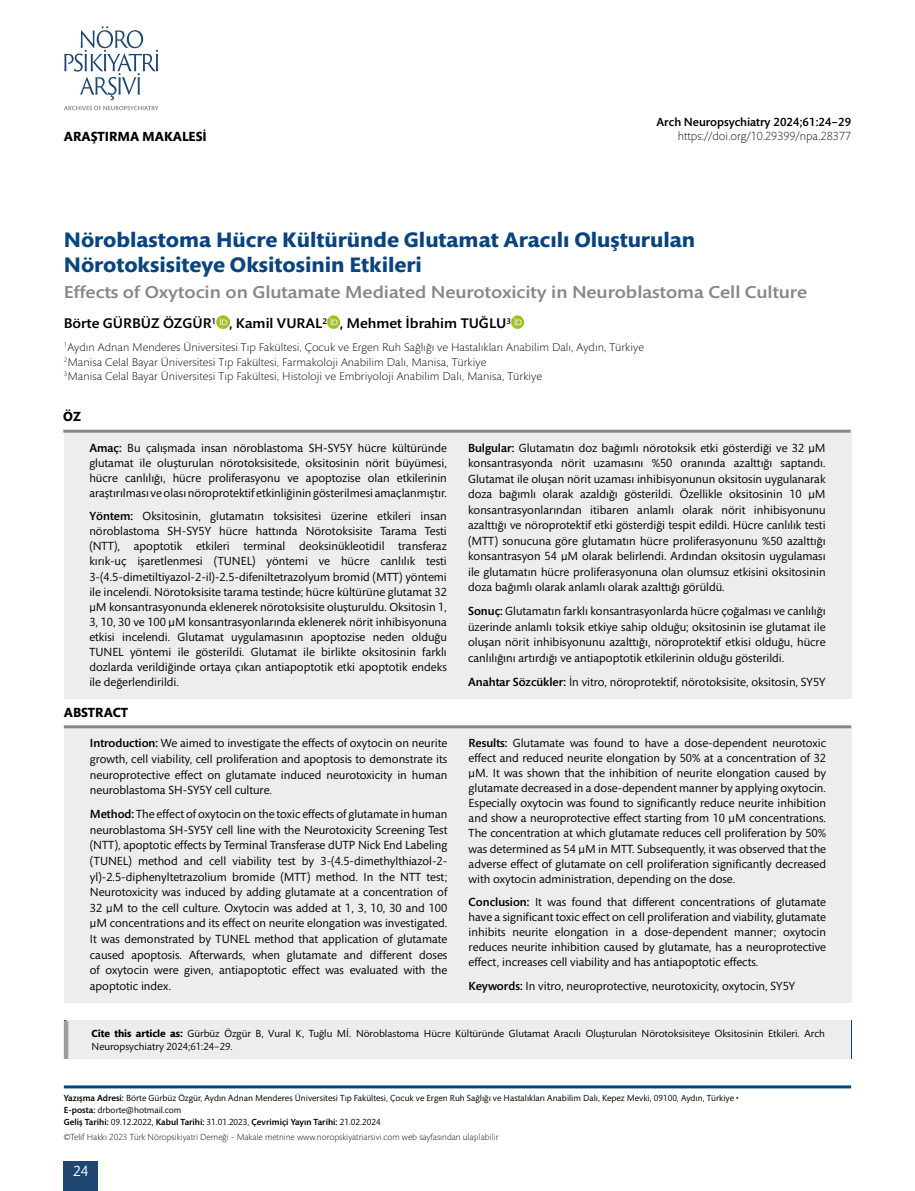
<style>
.page{position:relative;width:915px;height:1191px;background:#fff}
.page>*{position:absolute;margin:0;border:0;box-sizing:border-box;transform-origin:0 0}
.t1{font:700 21.3px/25.5px "Mundo Sans Std";color:#08447e;scale:1.05 1}
.t2{font:500 17.55px "Mundo Sans Std";color:#878787;scale:1.11 1}
.t3{font:15px "Mundo Sans Std";color:#fff}
.t4{font:500 14.25px "Mundo Sans Std";color:#000;scale:1.05 1}
.t5{font:700 13.5px "Mundo Sans Std";color:#000}
.t6{font:12px/15px "Mundo Sans Std";color:#000;text-align:justify}
.t7{font:300 12px "Mundo Sans Std";color:#000}
.t8{font:500 12px "Mundo Sans Std";color:#000}
.t9{font:300 11.4px/14.4px "Mundo Sans Std";color:#000;scale:1.05 1}
.t10{font:10.5px/13.5px "Mundo Sans Std";color:#000}
.t11{font:9px/12px "Mundo Sans Std";color:#000}
.t12{font:300 9px "Mundo Sans Std";color:#000}
.s1{font-weight:500}
.s2{font-weight:700}
</style>
<div class="page">
<div style="left:64px;top:1161px;width:34px;height:30px;background:#1e4671"></div>
<svg style="left:64px;top:26px;width:94px;height:74px"></svg>
<svg style="left:64px;top:106px;width:94px;height:4px"></svg>
<svg style="left:216px;top:315px;width:13px;height:13px"></svg>
<svg style="left:327px;top:315px;width:13px;height:13px"></svg>
<svg style="left:511px;top:315px;width:12px;height:13px"></svg>
<div style="left:66px;top:1020px;width:784px;height:39px;background:#ededed"></div>
<hr style="left:64px;top:1020px;width:4px;height:39px;background:#9d9d9c">
<hr style="left:64px;top:1085px;width:786px;height:3px;background:#08447e">
<div style="left:64px;top:430px;width:786px;height:268px;background:#ededed"></div>
<hr style="left:63px;top:430px;width:787px;height:3px;background:#878787">
<div style="left:64px;top:726px;width:787px;height:276px;background:#ededed"></div>
<hr style="left:64px;top:725px;width:786px;height:3px;background:#878787">
<p class="t5" style="left:64px;top:129px;width:144px">ARAŞTIRMA MAKALESİ</p>
<p class="t8" style="left:656px;top:115px;width:196px">Arch Neuropsychiatry 2024;61:24−29</p>
<p class="t7" style="left:677px;top:129px;width:175px">https://doi.org/10.29399/npa.28377</p>
<h1 class="t1" style="left:64px;top:227px;width:602px">Nöroblastoma Hücre Kültüründe Glutamat Aracılı Oluşturulan<br>Nörotoksisiteye Oksitosinin Etkileri</h1>
<h2 class="t2" style="left:64px;top:282px;width:671px">Effects of Oxytocin on Glutamate Mediated Neurotoxicity in Neuroblastoma Cell Culture</h2>
<p class="t4" style="left:64px;top:316px;width:427px">Börte GÜRBÜZ ÖZGÜR<sup>1</sup> , Kamil VURAL<sup>2</sup> , Mehmet İbrahim TUĞLU<sup>3</sup></p>
<p class="t9" style="left:64px;top:340px;width:554px"><sup>1</sup>Aydın Adnan Menderes Üniversitesi Tıp Fakültesi, Çocuk ve Ergen Ruh Sağlığı ve Hastalıkları Anabilim Dalı, Aydın, Türkiye<br><sup>2</sup>Manisa Celal Bayar Üniversitesi Tıp Fakültesi, Farmakoloji Anabilim Dalı, Manisa, Türkiye<br><sup>3</sup>Manisa Celal Bayar Üniversitesi Tıp Fakültesi, Histoloji ve Embriyoloji Anabilim Dalı, Manisa, Türkiye</p>
<p class="t5" style="left:63px;top:409px;width:19px">ÖZ</p>
<p class="t6" style="left:89px;top:440px;width:359px"><span class="s1">Amaç:</span> Bu çalışmada insan nöroblastoma SH-SY5Y hücre kültüründe glutamat ile oluşturulan nörotoksisitede, oksitosinin nörit büyümesi, hücre canlılığı, hücre proliferasyonu ve apoptozise olan etkilerinin araştırılması ve olası nöroprotektif etkinliğinin gösterilmesi amaçlanmıştır.</p>
<p class="t6" style="left:89px;top:509px;width:359px"><span class="s1">Yöntem:</span> Oksitosinin, glutamatın toksisitesi üzerine etkileri insan nöroblastoma SH-SY5Y hücre hattında Nörotoksisite Tarama Testi (NTT), apoptotik etkileri terminal deoksinükleotidil transferaz kırık-uç işaretlenmesi (TUNEL) yöntemi ve hücre canlılık testi 3-(4.5-dimetiltiyazol-2-il)-2.5-difeniltetrazolyum bromid (MTT) yöntemi ile incelendi. Nörotoksisite tarama testinde; hücre kültürüne glutamat 32 µM konsantrasyonunda eklenerek nörotoksisite oluşturuldu. Oksitosin 1, 3, 10, 30 ve 100 µM konsantrasyonlarında eklenerek nörit inhibisyonuna etkisi incelendi. Glutamat uygulamasının apoptozise neden olduğu TUNEL yöntemi ile gösterildi. Glutamat ile birlikte oksitosinin farklı dozlarda verildiğinde ortaya çıkan antiapoptotik etki apoptotik endeks ile değerlendirildi.</p>
<p class="t5" style="left:64px;top:705px;width:66px">ABSTRACT</p>
<p class="t6" style="left:90px;top:736px;width:359px;line-height:15.6px"><span class="s1">Introduction:</span> We aimed to investigate the effects of oxytocin on neurite growth, cell viability, cell proliferation and apoptosis to demonstrate its neuroprotective effect on glutamate induced neurotoxicity in human neuroblastoma SH-SY5Y cell culture.</p>
<p class="t6" style="left:90px;top:806px;width:359px;line-height:15.6px"><span class="s1">Method:</span> The effect of oxytocin on the toxic effects of glutamate in human neuroblastoma SH-SY5Y cell line with the Neurotoxicity Screening Test (NTT), apoptotic effects by Terminal Transferase dUTP Nick End Labeling (TUNEL) method and cell viability test by 3-(4.5-dimethylthiazol-2- yl)-2.5-diphenyltetrazolium bromide (MTT) method. In the NTT test; Neurotoxicity was induced by adding glutamate at a concentration of 32 µM to the cell culture. Oxytocin was added at 1, 3, 10, 30 and 100 µM concentrations and its effect on neurite elongation was investigated.<br>It was demonstrated by TUNEL method that application of glutamate caused apoptosis. Afterwards, when glutamate and different doses of oxytocin were given, antiapoptotic effect was evaluated with the apoptotic index.</p>
<p class="t6" style="left:468px;top:440px;width:359px;line-height:15.5px"><span class="s1">Bulgular:</span> Glutamatın doz bağımlı nörotoksik etki gösterdiği ve 32 μM konsantrasyonda nörit uzamasını %50 oranında azalttığı saptandı.<br>Glutamat ile oluşan nörit uzaması inhibisyonunun oksitosin uygulanarak doza bağımlı olarak azaldığı gösterildi. Özellikle oksitosinin 10 µM konsantrasyonlarından itibaren anlamlı olarak nörit inhibisyonunu azalttığı ve nöroprotektif etki gösterdiği tespit edildi. Hücre canlılık testi (MTT) sonucuna göre glutamatın hücre proliferasyonunu %50 azalttığı konsantrasyon 54 µM olarak belirlendi. Ardından oksitosin uygulaması ile glutamatın hücre proliferasyonuna olan olumsuz etkisini oksitosinin doza bağımlı olarak anlamlı olarak azalttığı görüldü.</p>
<p class="t6" style="left:468px;top:604px;width:359px;line-height:15.5px"><span class="s1">Sonuç:</span> Glutamatın farklı konsantrasyonlarda hücre çoğalması ve canlılığı üzerinde anlamlı toksik etkiye sahip olduğu; oksitosinin ise glutamat ile oluşan nörit inhibisyonunu azalttığı, nöroprotektif etkisi olduğu, hücre canlılığını artırdığı ve antiapoptotik etkilerinin olduğu gösterildi.</p>
<p class="t6" style="left:468px;top:674px;width:359px"><span class="s1">Anahtar Sözcükler:</span> İn vitro, nöroprotektif, nörotoksisite, oksitosin, SY5Y</p>
<p class="t6" style="left:468px;top:736px;width:359px"><span class="s1">Results:</span> Glutamate was found to have a dose-dependent neurotoxic effect and reduced neurite elongation by 50% at a concentration of 32 μM. It was shown that the inhibition of neurite elongation caused by glutamate decreased in a dose-dependent manner by applying oxytocin.<br>Especially oxytocin was found to significantly reduce neurite inhibition and show a neuroprotective effect starting from 10 µM concentrations.<br>The concentration at which glutamate reduces cell proliferation by 50% was determined as 54 µM in MTT. Subsequently, it was observed that the adverse effect of glutamate on cell proliferation significantly decreased with oxytocin administration, depending on the dose.</p>
<p class="t6" style="left:468px;top:895px;width:359px"><span class="s1">Conclusion:</span> It was found that different concentrations of glutamate have a significant toxic effect on cell proliferation and viability, glutamate inhibits neurite elongation in a dose-dependent manner; oxytocin reduces neurite inhibition caused by glutamate, has a neuroprotective effect, increases cell viability and has antiapoptotic effects.</p>
<p class="t6" style="left:468px;top:978px;width:328px"><span class="s1">Keywords:</span> In vitro, neuroprotective, neurotoxicity, oxytocin, SY5Y</p>
<p class="t10" style="left:92px;top:1027px;width:734px"><span class="s2">Cite this article as:</span> Gürbüz Özgür B, Vural K, Tuğlu Mİ. Nöroblastoma Hücre Kültüründe Glutamat Aracılı Oluşturulan Nörotoksisiteye Oksitosinin Etkileri. Arch<br>Neuropsychiatry 2024;61:24−29.</p>
<p class="t11" style="left:64px;top:1092px;width:676px"><span class="s1">Yazışma Adresi:</span> Börte Gürbüz Özgür, Aydın Adnan Menderes Üniversitesi Tıp Fakültesi, Çocuk ve Ergen Ruh Sağlığı ve Hastalıkları Anabilim Dalı, Kepez Mevki, 09100, Aydın, Türkiye •<br><span class="s1">E-posta:</span> drborte@hotmail.com<br><span class="s1">Geliş Tarihi:</span> 09.12.2022, <span class="s1">Kabul Tarihi:</span> 31.01.2023, <span class="s1">Çevrimiçi Yayın Tarihi:</span> 21.02.2024</p>
<p class="t12" style="left:64px;top:1132px;width:436px">©Telif Hakkı 2023 Türk Nöropsikiyatri Derneği - Makale metnine www.noropskiyatriarsivi.com web sayfasından ulaşılabilir</p>
<p class="t3" style="left:73px;top:1162px;width:17px">24</p>
</div>
